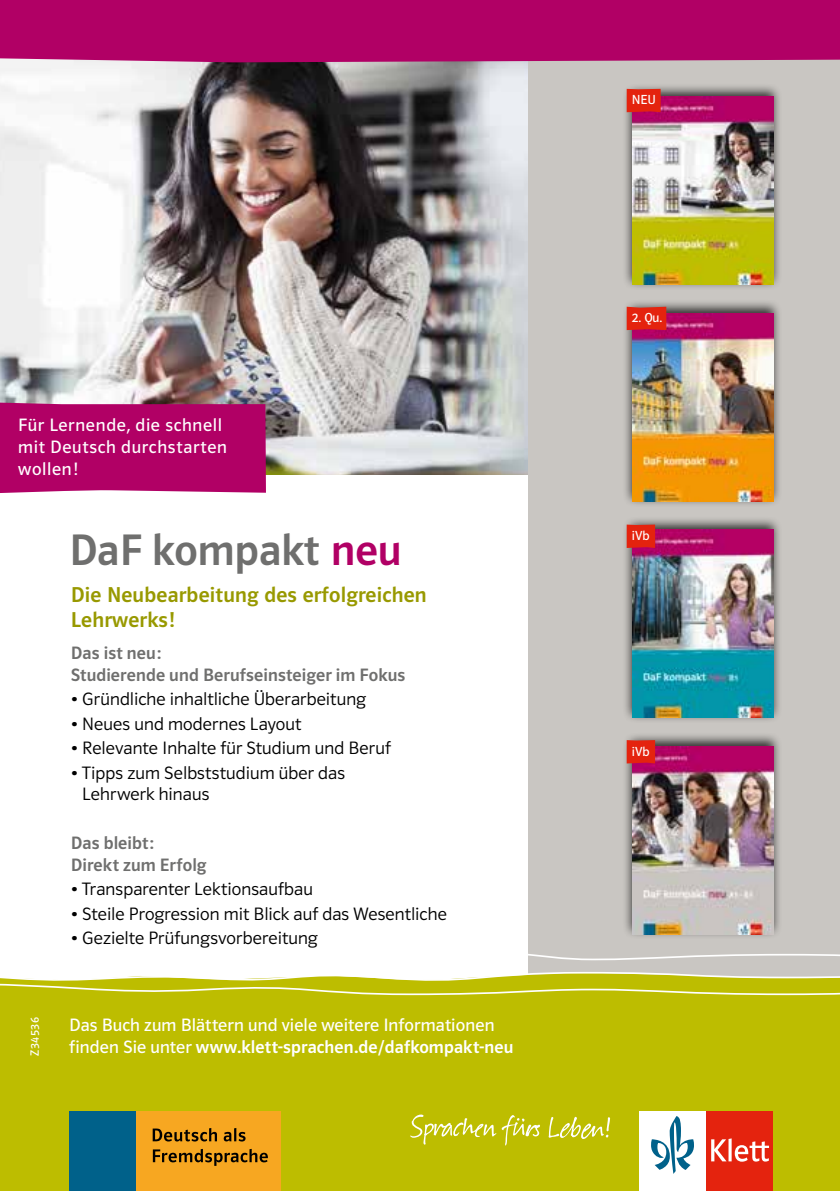
<style>
.page{position:relative;width:840px;height:1191px;background:#fff}
.page>*{position:absolute;margin:0;border:0;box-sizing:border-box;transform-origin:0 0}
.t1{font:45.6px "Polo 22 K Krftg";color:#6f6f6e}
.t2{font:21.6px/26px "Polo ST11 K Krftg";letter-spacing:.01em;color:#989900}
.t3{font:18px/21.6px "Polo ST11 K Leicht";letter-spacing:.005em;color:#000}
.t4{font:18px/21.6px "Polo ST11 K Krftg";letter-spacing:.005em;color:#6f6f6e}
.t5{font:18px/21.6px "Polo ST11 K Buch";letter-spacing:.03em;color:#fff}
.t6{font:18px "Polo ST11 K Krftg";letter-spacing:.01em;color:#fff}
.t7{font:18px "Polo ST11 K Buch";letter-spacing:.01em;color:#fff}
.t8{font:13.2px "Polo ST11 K Buch";color:#fff}
.t9{font:12px "Polo ST11 K Buch";letter-spacing:.06em;color:#fff}
.s1{color:#b10065}
.s2{font-family:"Polo ST11 K Buch"}
</style>
<div class="page">
<img style="left:0;top:62px;width:528px;height:412px">
<div style="left:528px;top:0;width:311px;height:1136px;background:#c9c6c2"></div>
<div style="left:0;top:996px;width:839px;height:195px;background:#bdbd00"></div>
<svg style="left:0;top:954px;width:839px;height:42px"></svg>
<svg style="left:0;top:398px;width:266px;height:95px;background:#b20e6b"></svg>
<div style="left:638px;top:1111px;width:67px;height:80px;background:#fff"></div>
<div style="left:705px;top:1111px;width:67px;height:80px;background:#e4230e"></div>
<hr style="left:728px;top:1138px;width:3px;height:23px;background:#fff">
<svg style="left:711px;top:1139px;width:15px;height:22px"></svg>
<svg style="left:734px;top:1141px;width:34px;height:20px"></svg>
<svg style="left:651px;top:1116px;width:42px;height:57px"></svg>
<svg style="left:410px;top:1114px;width:199px;height:31px;background:#c6c626"></svg>
<div style="left:134px;top:1111px;width:147px;height:80px;background:#f7a721"></div>
<div style="left:69px;top:1111px;width:67px;height:80px;background:#00618a"></div>
<svg style="left:153px;top:1128px;width:64px;height:13px"></svg>
<svg style="left:223px;top:1128px;width:22px;height:13px"></svg>
<svg style="left:153px;top:1148px;width:115px;height:17px"></svg>
<div style="left:0;top:0;width:839px;height:62px;background:#b10065"></div>
<div style="left:622px;top:83px;width:160px;height:207px;background:#000;opacity:.77"></div>
<img style="left:632px;top:97px;width:140px;height:188px">
<div style="left:622px;top:299px;width:160px;height:208px;background:#000;opacity:.77"></div>
<img style="left:632px;top:313px;width:140px;height:188px">
<div style="left:622px;top:516px;width:160px;height:207px;background:#000;opacity:.77"></div>
<img style="left:632px;top:529px;width:140px;height:188px">
<div style="left:622px;top:732px;width:160px;height:207px;background:#000;opacity:.77"></div>
<img style="left:632px;top:746px;width:140px;height:188px">
<svg style="left:626px;top:89px;width:34px;height:23px"></svg>
<svg style="left:626px;top:307px;width:40px;height:23px"></svg>
<svg style="left:626px;top:524px;width:28px;height:24px"></svg>
<svg style="left:626px;top:740px;width:28px;height:23px"></svg>
<p class="t5" style="left:18px;top:415px;width:210px">Für Lernende, die schnell mit Deutsch durchstarten wollen!</p>
<h1 class="t1" style="left:69px;top:526px;width:334px">DaF kompakt <span class="s1">neu</span></h1>
<p class="t9" style="left:28px;top:1056px;width:40px;rotate:-90deg">Z34536</p>
<p class="t2" style="left:71px;top:581px;width:357px">Die Neubearbeitung des erfolgreichen<br>Lehrwerks!</p>
<p class="t4" style="left:71px;top:642px;width:336px">Das ist neu:<br>Studierende und Berufseinsteiger im Fokus</p>
<p class="t3" style="left:71px;top:688px;width:296px">• Gründliche inhaltliche Überarbeitung</p>
<p class="t3" style="left:71px;top:713px;width:232px">• Neues und modernes Layout</p>
<p class="t3" style="left:71px;top:737px;width:321px">• Relevante Inhalte für Studium und Beruf</p>
<p class="t3" style="left:82px;top:762px;width:264px;text-indent:-11px">• Tipps zum Selbststudium über das<br>Lehrwerk hinaus</p>
<p class="t4" style="left:71px;top:832px;width:137px">Das bleibt:<br>Direkt zum Erfolg</p>
<p class="t3" style="left:71px;top:878px;width:243px">• Transparenter Lektionsaufbau</p>
<p class="t3" style="left:71px;top:903px;width:377px">• Steile Progression mit Blick auf das Wesentliche</p>
<p class="t3" style="left:71px;top:927px;width:248px">• Gezielte Prüfungsvorbereitung</p>
<p class="t7" style="left:69px;top:1015px;width:426px">Das Buch zum Blättern und viele weitere Informationen</p>
<p class="t6" style="left:69px;top:1037px;width:445px"><span class="s2">finden Sie unter</span> www.klett-sprachen.de/dafkompakt-neu</p>
<p class="t8" style="left:631px;top:93px;width:25px">NEU</p>
<p class="t8" style="left:631px;top:311px;width:32px">2. Qu.</p>
<p class="t8" style="left:631px;top:528px;width:19px">iVb</p>
<p class="t8" style="left:631px;top:744px;width:19px">iVb</p>
</div>
